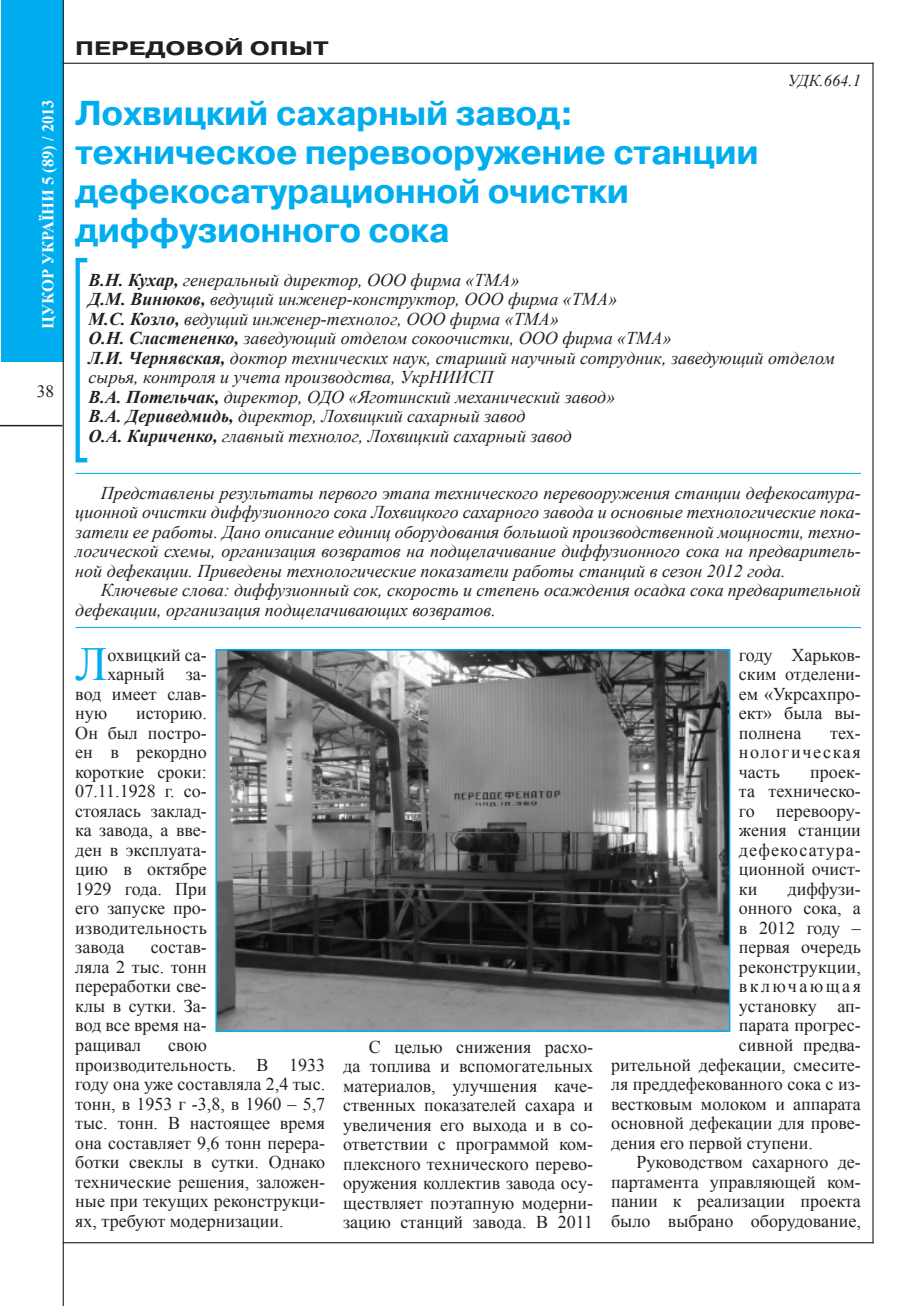
<style>
.page{position:relative;width:915px;height:1306px;background:#fff}
.page>*{position:absolute;margin:0;border:0;box-sizing:border-box;transform-origin:0 0}
.Текст{font:47.4px "Times New Roman";color:#00aeef}
.Заголовок{font:700 34.5px/39px "Pragmatica C";letter-spacing:-.01em;color:#00aeef}
.колонтитул{font:700 19.5px "Pragmatica C";color:#231f20;scale:1.3 1}
.Текст-2{font:18px/19.5px "Times New Roman";color:#231f20;text-align:justify}
.Текст-3{font:italic 18px/19.5px "Times New Roman";color:#231f20}
.Текст-4{font:18px "Times New Roman";letter-spacing:.14em;color:#231f20}
.t1{font:17.25px "Times New Roman";color:#231f20}
.t2{font:700 16.5px "Times New Roman";color:#fff}
.Рис{font:italic 16.5px "Times New Roman";color:#231f20}
.s1{font-weight:700}
</style>
<div class="page">
<div style="left:1px;top:0;width:63px;height:362px;background:#00aeef"></div>
<hr style="left:0;top:425px;width:62px;height:1px;background:#231f20">
<hr style="left:872px;top:63px;width:1px;height:1180px;background:#231f20">
<hr style="left:63px;top:0;width:1px;height:1305px;background:#231f20">
<hr style="left:63px;top:63px;width:810px;height:1px;background:#231f20">
<hr style="left:63px;top:1242px;width:810px;height:1px;background:#231f20">
<svg style="left:75px;top:258px;width:12px;height:204px"></svg>
<hr style="left:75px;top:473px;width:785px;height:1px;background:#00aeef">
<hr style="left:75px;top:627px;width:785px;height:1px;background:#00aeef">
<img style="left:218px;top:652px;width:509px;height:376px">
<div style="left:215px;top:649px;width:515px;height:382px;border:2px solid #00aeef"></div>
<p class="t2" style="left:37px;top:329px;width:231px;rotate:-90deg">ЦУКОР УКРАЇНИ 5 (89) / 2013</p>
<p class="t1" style="left:37px;top:380px;width:19px">38</p>
<p class="колонтитул" style="left:75px;top:38px;width:196px">ПЕРЕДОВОЙ ОПЫТ</p>
<p class="Рис" style="left:787px;top:69px;width:75px">УДК.664.1</p>
<p class="Заголовок" style="left:75px;top:93px;width:685px">Лохвицкий сахарный завод: техническое перевооружение станции дефекосатурационной очистки диффузионного сока</p>
<p class="Текст-3" style="left:88px;top:270px;width:432px"><span class="s1">В.Н. Кухар,</span> генеральный директор, ООО фирма «ТМА»</p>
<p class="Текст-3" style="left:88px;top:289px;width:530px"><span class="s1">Д.М. Винюков,</span> ведущий инженер-конструктор, ООО фирма «ТМА»</p>
<p class="Текст-3" style="left:88px;top:309px;width:471px"><span class="s1">М.С. Козло,</span> ведущий инженер-технолог, ООО фирма «ТМА»</p>
<p class="Текст-3" style="left:88px;top:328px;width:584px"><span class="s1">О.Н. Сластененко,</span> заведующий отделом сокоочистки, ООО фирма «ТМА»</p>
<p class="Текст-3" style="left:88px;top:348px;width:747px"><span class="s1">Л.И. Чернявская,</span> доктор технических наук, старший научный сотрудник, заведующий отделом сырья, контроля и учета производства, УкрНИИСП</p>
<p class="Текст-3" style="left:88px;top:387px;width:528px"><span class="s1">В.А. Потельчак,</span> директор, ОДО «Яготинский механический завод»</p>
<p class="Текст-3" style="left:88px;top:406px;width:438px"><span class="s1">В.А. Дериведмидь,</span> директор, Лохвицкий сахарный завод</p>
<p class="Текст-3" style="left:88px;top:426px;width:485px"><span class="s1">О.А. Кириченко,</span> главный технолог, Лохвицкий сахарный завод</p>
<p class="Текст-3" style="left:75px;top:482px;width:786px;text-align:justify;text-indent:26px">Представлены результаты первого этапа технического перевооружения станции дефекосатура&shy;ционной очистки диффузионного сока Лохвицкого сахарного завода и основные технологические пока&shy;затели ее работы. Дано описание единиц оборудования большой производственной мощности, техно&shy;логической схемы, организация возвратов на подщелачивание диффузионного сока на предваритель&shy;ной дефекации. Приведены технологические показатели работы станций в сезон 2012 года.</p>
<p class="Текст-3" style="left:75px;top:580px;width:786px;text-indent:26px">Ключевые слова: диффузионный сок, скорость и степень осаждения осадка сока предварительной дефекации, организация подщелачивающих возвратов.</p>
<p class="Текст" style="left:75px;top:632px;width:34px">Л</p>
<p class="Текст-2" style="left:107px;top:644px;width:101px">охвицкий са-</p>
<p class="Текст-2" style="left:738px;top:644px;width:123px">году Харьков&shy;ским отделени&shy;ем «Укрсахпро&shy;ект» была вы&shy;полнена</p>
<p class="Текст-2" style="left:107px;top:664px;width:101px">харный за-</p>
<p class="Текст-2" style="left:75px;top:683px;width:133px">вод имеет слав-</p>
<p class="Текст-2" style="left:75px;top:703px;width:34px">ную</p>
<p class="Текст-2" style="left:75px;top:703px;width:133px;text-indent:61px">историю.<br>Он был постро&shy;ен в рекордно короткие сроки:<br>07.11.1928 г. со&shy;стоялась заклад&shy;ка завода, а вве&shy;ден в эксплуата&shy;цию в октябре 1929 года. При его запуске про&shy;изводительность завода</p>
<p class="Текст-2" style="left:738px;top:722px;width:123px;text-indent:91px">тех&shy;нологическая часть</p>
<p class="Текст-2" style="left:738px;top:761px;width:123px;text-indent:71px">проек&shy;та техническо&shy;го перевоору&shy;жения станции дефекосатура&shy;ционной очист&shy;ки</p>
<p class="Текст-2" style="left:787px;top:878px;width:75px">диффузи-</p>
<p class="Текст-2" style="left:738px;top:898px;width:123px">онного сока, а</p>
<p class="Текст-2" style="left:738px;top:917px;width:123px">в 2012 году –</p>
<p class="Текст-2" style="left:738px;top:937px;width:123px">первая очередь</p>
<p class="Текст-2" style="left:738px;top:956px;width:123px">реконструкции,</p>
<p class="Текст-4" style="left:738px;top:974px;width:123px">включающая</p>
<p class="Текст-2" style="left:738px;top:995px;width:123px">установку ап-</p>
<p class="Текст-2" style="left:738px;top:1015px;width:123px">парата прогрес-</p>
<p class="Текст-2" style="left:738px;top:1034px;width:123px">сивной предва-</p>
<p class="Текст-2" style="left:611px;top:1054px;width:251px">рительной дефекации, смесите-</p>
<p class="Текст-2" style="left:611px;top:1073px;width:251px">ля преддефекованного сока с из-</p>
<p class="Текст-2" style="left:611px;top:1093px;width:251px">вестковым молоком и аппарата</p>
<p class="Текст-2" style="left:611px;top:1112px;width:251px">основной дефекации для прове-</p>
<p class="Текст-2" style="left:611px;top:1132px;width:203px">дения его первой ступени.</p>
<p class="Текст-2" style="left:611px;top:1151px;width:251px;text-indent:26px">Руководством сахарного де&shy;партамента управляющей ком&shy;пании к реализации проекта было выбрано оборудование,</p>
<p class="Текст-2" style="left:75px;top:937px;width:133px;text-indent:75px">состав&shy;ляла 2 тыс. тонн переработки све&shy;клы в сутки. За&shy;вод все время на&shy;ращивал</p>
<p class="Текст-2" style="left:75px;top:1034px;width:251px;text-align:left;text-indent:93px">свою производительность. В 1933 году она уже составляла 2,4 тыс. тонн, в 1953 г -3,8, в 1960 – 5,7 тыс. тонн. В настоящее время она составляет 9,6 тонн перера&shy;ботки свеклы в сутки. Однако технические решения, заложен&shy;ные при текущих реконструкци&shy;ях, требуют модернизации.</p>
<p class="Текст-2" style="left:343px;top:1036px;width:251px;text-indent:26px">С целью снижения расхо&shy;да топлива и вспомогательных материалов, улучшения каче&shy;ственных показателей сахара и увеличения его выхода и в со&shy;ответствии с программой ком&shy;плексного технического перево&shy;оружения коллектив завода осу&shy;ществляет поэтапную модерни&shy;зацию станций завода. В 2011</p>
</div>
